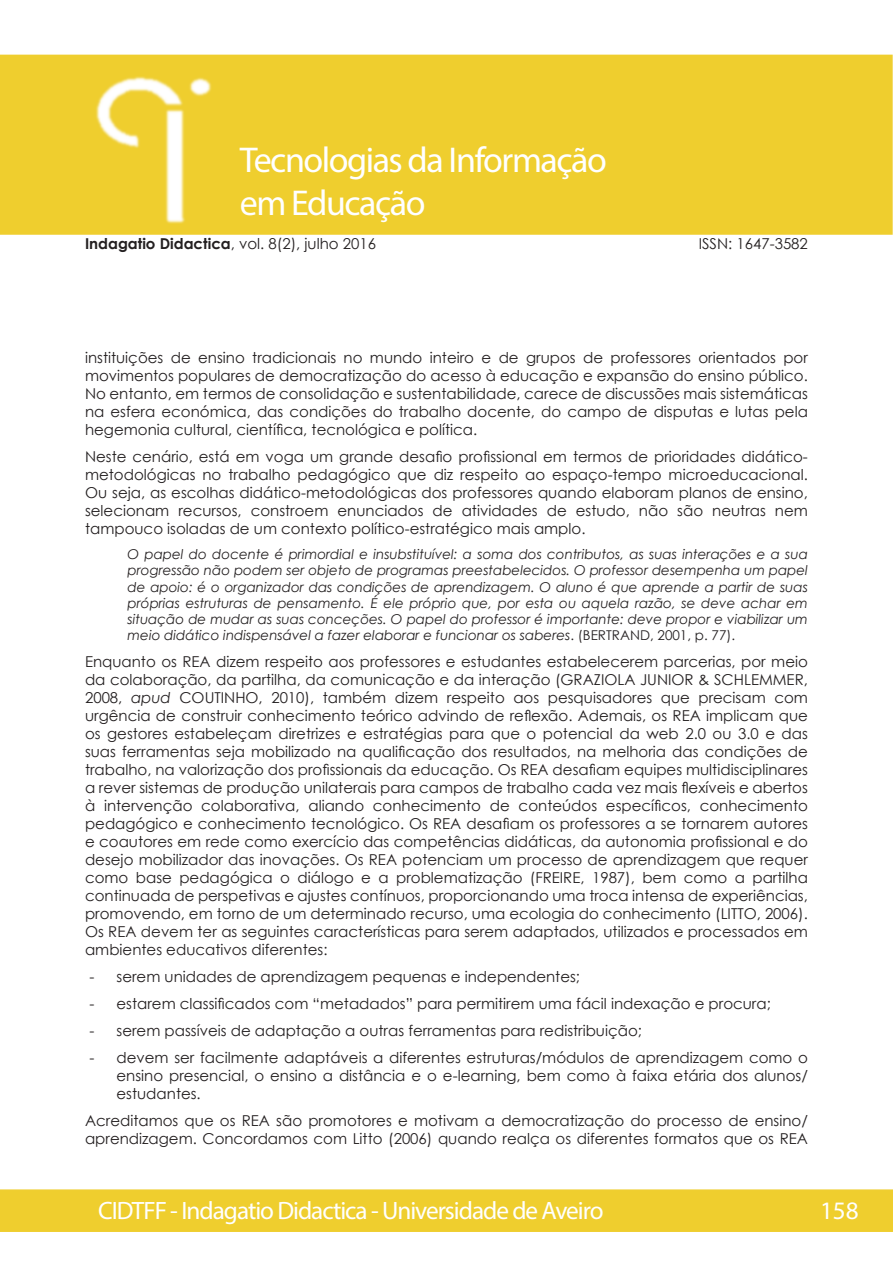
<style>
.page{position:relative;width:893px;height:1263px;background:#fff}
.page>*{position:absolute;margin:0;border:0;box-sizing:border-box;transform-origin:0 0}
.t1{font:36px/43.2px "Myriad Pro";letter-spacing:-.04em;color:#fff}
.t2{font:25.2px "Myriad Pro";letter-spacing:-.04em;color:#fff}
.t3{font:15px/18px "Century Gothic";color:#231f20;text-align:justify}
.t4{font:italic 13.5px/16.2px "Century Gothic";color:#231f20;text-align:justify}
.s1{font-weight:700}
.s2{font-style:normal}
.s3{font-style:italic}
</style>
<div class="page">
<div style="left:0;top:1189px;width:893px;height:43px;background:#efce2e;border:2px solid #efce2e"></div>
<svg style="left:892px;top:1189px;width:1px;height:43px"></svg>
<div style="left:0;top:55px;width:893px;height:180px;background:#efce2e"></div>
<img style="left:89px;top:77px;width:126px;height:146px">
<h1 class="t1" style="left:240px;top:138px;width:369px">Tecnologias da Informação em Educação</h1>
<p class="t3" style="left:85px;top:234px;width:293px"><span class="s1">Indagatio Didactica</span>, vol. 8(2), julho 2016</p>
<p class="t3" style="left:699px;top:234px;width:111px">ISSN: 1647-3582</p>
<p class="t3" style="left:85px;top:348px;width:724px">instituições de ensino tradicionais no mundo inteiro e de grupos de professores orientados por movimentos populares de democratização do acesso à educação e expansão do ensino público.<br>No entanto, em termos de consolidação e sustentabilidade, carece de discussões mais sistemáticas na esfera económica, das condições do trabalho docente, do campo de disputas e lutas pela hegemonia cultural, científica, tecnológica e política.</p>
<p class="t3" style="left:85px;top:447px;width:724px">Neste cenário, está em voga um grande desafio profissional em termos de prioridades didático&shy;metodológicas no trabalho pedagógico que diz respeito ao espaço-tempo microeducacional.<br>Ou seja, as escolhas didático-metodológicas dos professores quando elaboram planos de ensino, selecionam recursos, constroem enunciados de atividades de estudo, não são neutras nem tampouco isoladas de um contexto político-estratégico mais amplo.</p>
<p class="t4" style="left:128px;top:546px;width:682px">O papel do docente é primordial e insubstituível: a soma dos contributos, as suas interações e a sua progressão não podem ser objeto de programas preestabelecidos. O professor desempenha um papel de apoio: é o organizador das condições de aprendizagem. O aluno é que aprende a partir de suas próprias estruturas de pensamento. É ele próprio que, por esta ou aquela razão, se deve achar em situação de mudar as suas conceções. O papel do professor é importante: deve propor e viabilizar um meio didático indispensável a fazer elaborar e funcionar os saberes<span class="s2">. (BERTRAND, 2001, p. 77).</span></p>
<p class="t3" style="left:85px;top:652px;width:724px">Enquanto os REA dizem respeito aos professores e estudantes estabelecerem parcerias, por meio da colaboração, da partilha, da comunicação e da interação (GRAZIOLA JUNIOR &amp; SCHLEMMER, 2008, <span class="s3">apud</span> COUTINHO, 2010), também dizem respeito aos pesquisadores que precisam com urgência de construir conhecimento teórico advindo de reflexão. Ademais, os REA implicam que os gestores estabeleçam diretrizes e estratégias para que o potencial da web 2.0 ou 3.0 e das suas ferramentas seja mobilizado na qualificação dos resultados, na melhoria das condições de trabalho, na valorização dos profissionais da educação. Os REA desafiam equipes multidisciplinares a rever sistemas de produção unilaterais para campos de trabalho cada vez mais flexíveis e abertos à intervenção colaborativa, aliando conhecimento de conteúdos específicos, conhecimento pedagógico e conhecimento tecnológico. Os REA desafiam os professores a se tornarem autores e coautores em rede como exercício das competências didáticas, da autonomia profissional e do desejo mobilizador das inovações. Os REA potenciam um processo de aprendizagem que requer como base pedagógica o diálogo e a problematização (FREIRE, 1987), bem como a partilha continuada de perspetivas e ajustes contínuos, proporcionando uma troca intensa de experiências, promovendo, em torno de um determinado recurso, uma ecologia do conhecimento (LITTO, 2006).<br>Os REA devem ter as seguintes características para serem adaptados, utilizados e processados em ambientes educativos diferentes:</p>
<p class="t3" style="left:90px;top:967px;width:492px">- serem unidades de aprendizagem pequenas e independentes;</p>
<p class="t3" style="left:90px;top:994px;width:683px">- estarem classificados com “metadados” para permitirem uma fácil indexação e procura;</p>
<p class="t3" style="left:90px;top:1021px;width:554px">- serem passíveis de adaptação a outras ferramentas para redistribuição;</p>
<p class="t3" style="left:117px;top:1048px;width:693px;text-indent:-27px">- devem ser facilmente adaptáveis a diferentes estruturas/módulos de aprendizagem como o ensino presencial, o ensino a distância e o e-learning, bem como à faixa etária dos alunos/ estudantes.</p>
<p class="t3" style="left:85px;top:1111px;width:724px">Acreditamos que os REA são promotores e motivam a democratização do processo de ensino/ aprendizagem. Concordamos com Litto (2006) quando realça os diferentes formatos que os REA</p>
<h2 class="t2" style="left:98px;top:1194px;width:507px">CIDTFF - Indagatio Didactica - Universidade de Aveiro</h2>
<h2 class="t2" style="left:820px;top:1194px;width:40px">158</h2>
</div>
